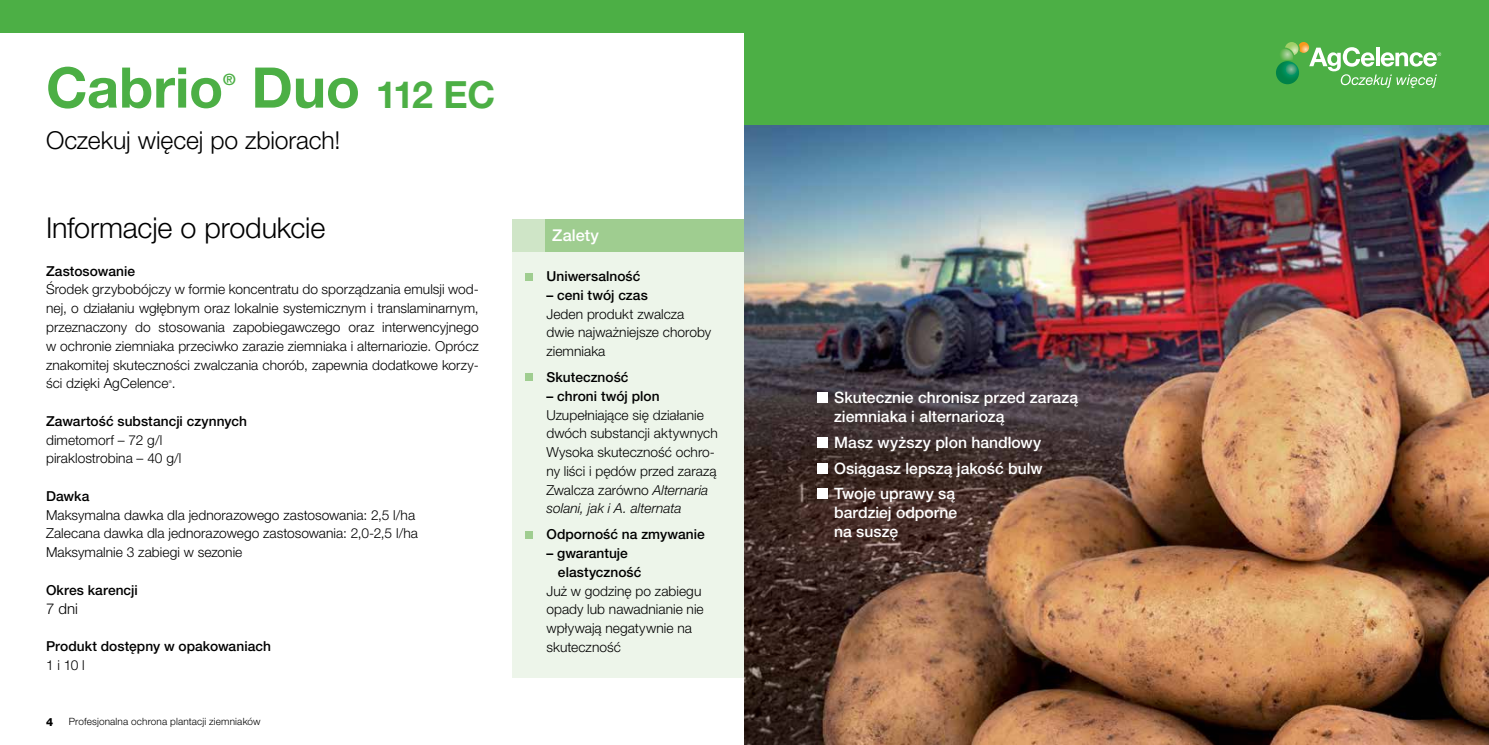
<style>
.page{position:relative;width:1489px;height:745px;background:#fff}
.page>*{position:absolute;margin:0;border:0;box-sizing:border-box;transform-origin:0 0}
.t1{font:700 56px "Helvetica Neue LT Pro";color:#4caf45}
.t2{font:700 37.5px "Helvetica Neue LT Pro";color:#4caf45}
.t3{font:300 28.75px "Helvetica Neue LT Pro";letter-spacing:-.005em;color:#000}
.t4{font:300 24.75px "Helvetica Neue LT Pro";letter-spacing:-.005em;color:#000}
.t5{font:500 16.25px "Helvetica Neue LT Pro";letter-spacing:.005em;color:#fff}
.t6{font:500 15.75px/18.9px "Helvetica Neue LT Pro";color:#fff}
.t7{font:700 15.62px "Helvetica Neue LT Pro";color:#4caf45}
.t8{font:300 15px "Helvetica Neue LT Pro";color:#000}
.t9{font:300 13.75px/18.8px "Helvetica Neue LT Pro";color:#000}
.t10{font:500 13.75px/18.8px "Helvetica Neue LT Pro";letter-spacing:.005em;color:#000}
.t11{font:800 11.25px "Helvetica Neue LT Pro";color:#000}
.t12{font:300 10px "Helvetica Neue LT Pro";letter-spacing:.015em;color:#000}
.t13{font:300 3.88px "Helvetica Neue LT Pro";color:#000}
.s1{font-size:56px}
.s2{font-style:italic}
</style>
<div class="page">
<div style="left:0;top:0;width:744px;height:33px;background:#4caf45"></div>
<div style="left:512px;top:219px;width:233px;height:458px;background:#edf5ea"></div>
<div style="left:512px;top:219px;width:232px;height:33px;background:#9fcd90"></div>
<div style="left:512px;top:219px;width:32px;height:33px;background:#cfe5c7"></div>
<div style="left:525px;top:273px;width:7px;height:7px;background:#9fcd90"></div>
<div style="left:525px;top:373px;width:7px;height:7px;background:#9fcd90"></div>
<div style="left:525px;top:531px;width:7px;height:7px;background:#9fcd90"></div>
<img style="left:744px;top:124px;width:744px;height:620px">
<div style="left:744px;top:0;width:744px;height:124px;background:#4caf45"></div>
<svg style="left:1276px;top:42px;width:164px;height:46px"></svg>
<div style="left:817px;top:392px;width:10px;height:11px;background:#fff"></div>
<div style="left:817px;top:437px;width:10px;height:10px;background:#fff"></div>
<div style="left:817px;top:462px;width:10px;height:11px;background:#fff"></div>
<div style="left:817px;top:488px;width:10px;height:11px;background:#fff"></div>
<h1 class="t1" style="left:46px;top:53px;width:179px">Cabrio</h1>
<p class="t7" style="left:223px;top:70px;width:14px">®</p>
<h2 class="t2" style="left:251px;top:71px;width:245px"><span class="s1">Duo</span> 112 EC</h2>
<h3 class="t4" style="left:46px;top:125px;width:296px">Oczekuj więcej po zbiorach!</h3>
<h3 class="t3" style="left:46px;top:210px;width:281px">Informacje o produkcie</h3>
<p class="t10" style="left:46px;top:261px;width:90px">Zastosowanie</p>
<p class="t9" style="left:46px;top:280px;width:434px;text-align:justify">Środek grzybobójczy w formie koncentratu do sporządzania emulsji wod&shy;nej, o działaniu wgłębnym oraz lokalnie systemicznym i translaminarnym, przeznaczony do stosowania zapobiegawczego oraz interwencyjnego w ochronie ziemniaka przeciwko zarazie ziemniaka i alternariozie. Oprócz znakomitej skuteczności zwalczania chorób, zapewnia dodatkowe korzy&shy;ści dzięki AgCelence .</p>
<p class="t13" style="left:169px;top:379px;width:5px">®</p>
<p class="t10" style="left:46px;top:411px;width:202px">Zawartość substancji czynnych</p>
<p class="t9" style="left:46px;top:430px;width:137px">dimetomorf – 72 g/l piraklostrobina – 40 g/l</p>
<p class="t10" style="left:46px;top:486px;width:45px">Dawka</p>
<p class="t9" style="left:46px;top:505px;width:373px">Maksymalna dawka dla jednorazowego zastosowania: 2,5 l/ha<br>Zalecana dawka dla jednorazowego zastosowania: 2,0-2,5 l/ha<br>Maksymalnie 3 zabiegi w sezonie</p>
<p class="t10" style="left:46px;top:580px;width:93px">Okres karencji</p>
<p class="t8" style="left:46px;top:598px;width:33px">7 dni</p>
<p class="t10" style="left:46px;top:636px;width:226px">Produkt dostępny w opakowaniach</p>
<p class="t9" style="left:46px;top:655px;width:40px">1 i 10 l</p>
<p class="t11" style="left:46px;top:714px;width:9px">4</p>
<p class="t12" style="left:69px;top:715px;width:193px">Profesjonalna ochrona plantacji ziemniaków</p>
<p class="t5" style="left:552px;top:225px;width:48px">Zalety</p>
<p class="t10" style="left:546px;top:266px;width:95px">Uniwersalność</p>
<p class="t10" style="left:546px;top:285px;width:103px">– ceni twój czas</p>
<p class="t9" style="left:546px;top:304px;width:166px">Jeden produkt zwalcza dwie najważniejsze choroby ziemniaka</p>
<p class="t10" style="left:546px;top:367px;width:84px">Skuteczność</p>
<p class="t10" style="left:546px;top:386px;width:115px">– chroni twój plon</p>
<p class="t9" style="left:546px;top:405px;width:173px">Uzupełniające się działanie dwóch substancji aktywnych<br>Wysoka skuteczność ochro&shy;ny liści i pędów przed zarazą<br>Zwalcza zarówno <span class="s2">Alternaria solani, jak i A. alternata</span></p>
<p class="t10" style="left:546px;top:524px;width:160px">Odporność na zmywanie</p>
<p class="t10" style="left:558px;top:543px;width:85px;text-indent:-11px">– gwarantuje elastyczność</p>
<p class="t9" style="left:546px;top:580px;width:159px">Już w godzinę po zabiegu opady lub nawadnianie nie wpływają negatywnie na skuteczność</p>
<p class="t6" style="left:834px;top:387px;width:245px">Skutecznie chronisz przed zarazą ziemniaka i alternariozą</p>
<p class="t6" style="left:834px;top:429px;width:210px;line-height:25.8px;text-align:justify">Masz wyższy plon handlowy Osiągasz lepszą jakość bulw Twoje uprawy są</p>
<p class="t6" style="left:834px;top:502px;width:125px">bardziej odporne na suszę</p>
</div>
